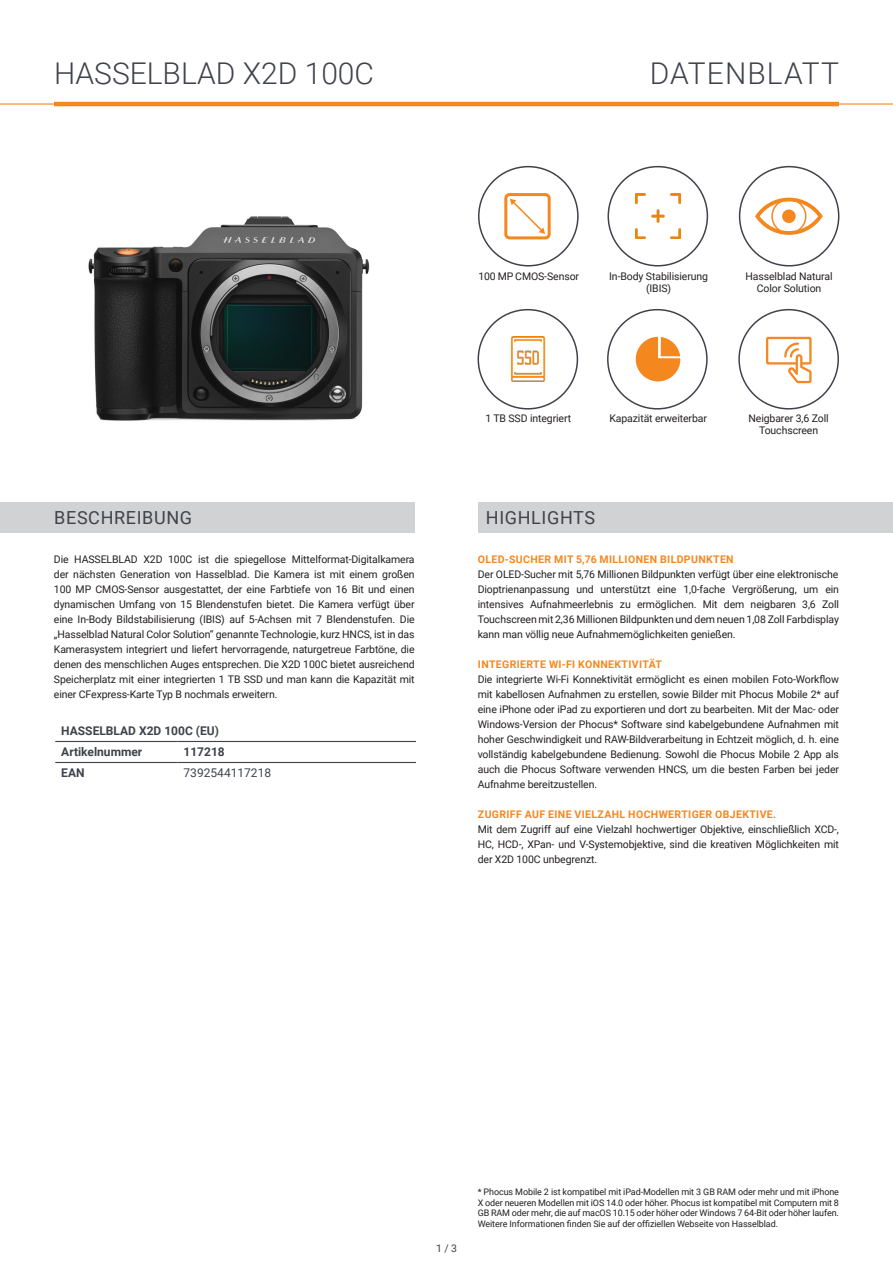
<style>
.page{position:relative;width:893px;height:1263px;background:#fff}
.page>*{position:absolute;margin:0;border:0;box-sizing:border-box;transform-origin:0 0}
.t1{font:300 30px "Roboto";color:#40424b}
.t2{font:300 30px "Roboto";letter-spacing:.035em;color:#40424b}
.t3{font:18px "Roboto";letter-spacing:.035em;color:#40424b}
.dunkelgrau{font:700 12px "Roboto";color:#40424b}
.Zelle{font:12px "Roboto";color:#40424b}
.Beschreibung{font:10.5px/15px "Roboto";letter-spacing:-.01em;color:#231f20;text-align:justify}
.Beschreibung-2{font:700 10.5px "Roboto";letter-spacing:.035em;color:#f5871f}
.Zelle-2{font:10.5px "Roboto";letter-spacing:-.01em;color:#231f20}
.t4{font:10.5px "Roboto";color:#40424b}
.Beschreibung-3{font:9px/10.8px "Roboto";letter-spacing:-.01em;color:#231f20;text-align:justify}
</style>
<div class="page">
<hr style="left:0;top:103px;width:893px;height:2px;background:#f5871f">
<hr style="left:54px;top:102px;width:785px;height:4px;background:#f5871f">
<div style="left:739px;top:166px;width:100px;height:100px;border:2px solid #40424b;border-radius:50%"></div>
<div style="left:478px;top:166px;width:101px;height:100px;border:2px solid #40424b;border-radius:50%"></div>
<img style="left:635px;top:193px;width:46px;height:46px">
<div style="left:607px;top:166px;width:101px;height:100px;border:2px solid #40424b;border-radius:50%"></div>
<img style="left:511px;top:337px;width:35px;height:45px">
<div style="left:477px;top:309px;width:101px;height:101px;border:2px solid #40424b;border-radius:50%"></div>
<div style="left:607px;top:309px;width:101px;height:101px;border:2px solid #40424b;border-radius:50%"></div>
<div style="left:738px;top:309px;width:101px;height:101px;border:2px solid #40424b;border-radius:50%"></div>
<div style="left:478px;top:502px;width:415px;height:30px;background:#d1d2d4"></div>
<div style="left:0;top:502px;width:415px;height:30px;background:#d1d2d4"></div>
<img style="left:88px;top:216px;width:282px;height:205px">
<svg style="left:636px;top:337px;width:44px;height:44px"></svg>
<svg style="left:766px;top:337px;width:46px;height:46px"></svg>
<svg style="left:755px;top:198px;width:68px;height:37px"></svg>
<div style="left:504px;top:193px;width:47px;height:46px;border:3px solid #f5871f;border-radius:4px"></div>
<svg style="left:510px;top:199px;width:35px;height:35px"></svg>
<hr style="left:55px;top:762px;width:123px;height:1px;background:#40424b">
<hr style="left:178px;top:762px;width:238px;height:1px;background:#40424b">
<hr style="left:55px;top:741px;width:123px;height:1px;background:#40424b">
<hr style="left:178px;top:741px;width:238px;height:1px;background:#40424b">
<h1 class="t1" style="left:54px;top:53px;width:322px">HASSELBLAD X2D 100C</h1>
<h1 class="t2" style="left:650px;top:53px;width:191px">DATENBLATT</h1>
<p class="Beschreibung" style="left:478px;top:268px;width:102px">100 MP CMOS-Sensor</p>
<p class="Beschreibung" style="left:609px;top:270px;width:100px;line-height:12px;text-align:center">In-Body Stabilisierung (IBIS)</p>
<p class="Beschreibung" style="left:746px;top:270px;width:89px;line-height:12px;text-align:center">Hasselblad Natural<br>Color Solution</p>
<p class="Zelle-2" style="left:485px;top:411px;width:87px">1 TB SSD integriert</p>
<p class="Beschreibung" style="left:609px;top:410px;width:99px">Kapazität erweiterbar</p>
<p class="t3" style="left:54px;top:505px;width:139px">BESCHREIBUNG</p>
<p class="t3" style="left:486px;top:505px;width:111px">HIGHLIGHTS</p>
<p class="Beschreibung" style="left:748px;top:412px;width:82px;line-height:12px;text-align:center">Neigbarer 3,6 Zoll<br>Touchscreen</p>
<p class="Beschreibung" style="left:54px;top:551px;width:362px">Die HASSELBLAD X2D 100C ist die spiegellose Mittelformat-Digitalkamera der nächsten Generation von Hasselblad. Die Kamera ist mit einem großen 100 MP CMOS-Sensor ausgestattet, der eine Farbtiefe von 16 Bit und einen dynamischen Umfang von 15 Blendenstufen bietet. Die Kamera verfügt über eine In-Body Bildstabilisierung (IBIS) auf 5-Achsen mit 7 Blendenstufen. Die „Hasselblad Natural Color Solution“ genannte Technologie, kurz HNCS, ist in das Kamerasystem integriert und liefert hervorragende, naturgetreue Farbtöne, die denen des menschlichen Auges entsprechen. Die X2D 100C bietet ausreichend Speicherplatz mit einer integrierten 1 TB SSD und man kann die Kapazität mit einer CFexpress-Karte Typ B nochmals erweitern.</p>
<p class="dunkelgrau" style="left:61px;top:722px;width:159px">HASSELBLAD X2D 100C (EU)</p>
<p class="dunkelgrau" style="left:61px;top:744px;width:83px">Artikelnummer</p>
<p class="dunkelgrau" style="left:184px;top:744px;width:43px">117218</p>
<p class="dunkelgrau" style="left:61px;top:765px;width:25px">EAN</p>
<p class="Zelle" style="left:184px;top:765px;width:89px">7392544117218</p>
<p class="Beschreibung-2" style="left:478px;top:552px;width:257px">OLED-SUCHER MIT 5,76 MILLIONEN BILDPUNKTEN</p>
<p class="Beschreibung" style="left:478px;top:566px;width:362px">Der OLED-Sucher mit 5,76 Millionen Bildpunkten verfügt über eine elektronische</p>
<p class="Beschreibung" style="left:478px;top:581px;width:363px">Dioptrienanpassung und unterstützt eine 1,0-fache Vergrößerung, um ein intensives Aufnahmeerlebnis zu ermöglichen. Mit dem neigbaren 3,6 Zoll Touchscreen mit 2,36 Millionen Bildpunkten und dem neuen 1,08 Zoll Farbdisplay kann man völlig neue Aufnahmemöglichkeiten genießen.</p>
<p class="Beschreibung-2" style="left:478px;top:657px;width:186px">INTEGRIERTE WI-FI KONNEKTIVITÄT</p>
<p class="Beschreibung" style="left:478px;top:671px;width:363px">Die integrierte Wi-Fi Konnektivität ermöglicht es einen mobilen Foto-Workflow mit kabellosen Aufnahmen zu erstellen, sowie Bilder mit Phocus Mobile 2* auf eine iPhone oder iPad zu exportieren und dort zu bearbeiten. Mit der Mac- oder Windows-Version der Phocus* Software sind kabelgebundene Aufnahmen mit hoher Geschwindigkeit und RAW-Bildverarbeitung in Echtzeit möglich, d. h. eine vollständig kabelgebundene Bedienung. Sowohl die Phocus Mobile 2 App als auch die Phocus Software verwenden HNCS, um die besten Farben bei jeder Aufnahme bereitzustellen.</p>
<p class="Beschreibung-2" style="left:478px;top:807px;width:300px">ZUGRIFF AUF EINE VIELZAHL HOCHWERTIGER OBJEKTIVE.</p>
<p class="Beschreibung" style="left:478px;top:821px;width:363px">Mit dem Zugriff auf eine Vielzahl hochwertiger Objektive, einschließlich XCD-, HC, HCD-, XPan- und V-Systemobjektive, sind die kreativen Möglichkeiten mit der X2D 100C unbegrenzt.</p>
<p class="t4" style="left:436px;top:1241px;width:22px">1 / 3</p>
<p class="Beschreibung-3" style="left:478px;top:1186px;width:363px">* Phocus Mobile 2 ist kompatibel mit iPad-Modellen mit 3 GB RAM oder mehr und mit iPhone X oder neueren Modellen mit iOS 14.0 oder höher. Phocus ist kompatibel mit Computern mit 8<br>GB RAM oder mehr, die auf macOS 10.15 oder höher oder Windows 7 64-Bit oder höher laufen.<br>Weitere Informationen finden Sie auf der offiziellen Webseite von Hasselblad.</p>
</div>
